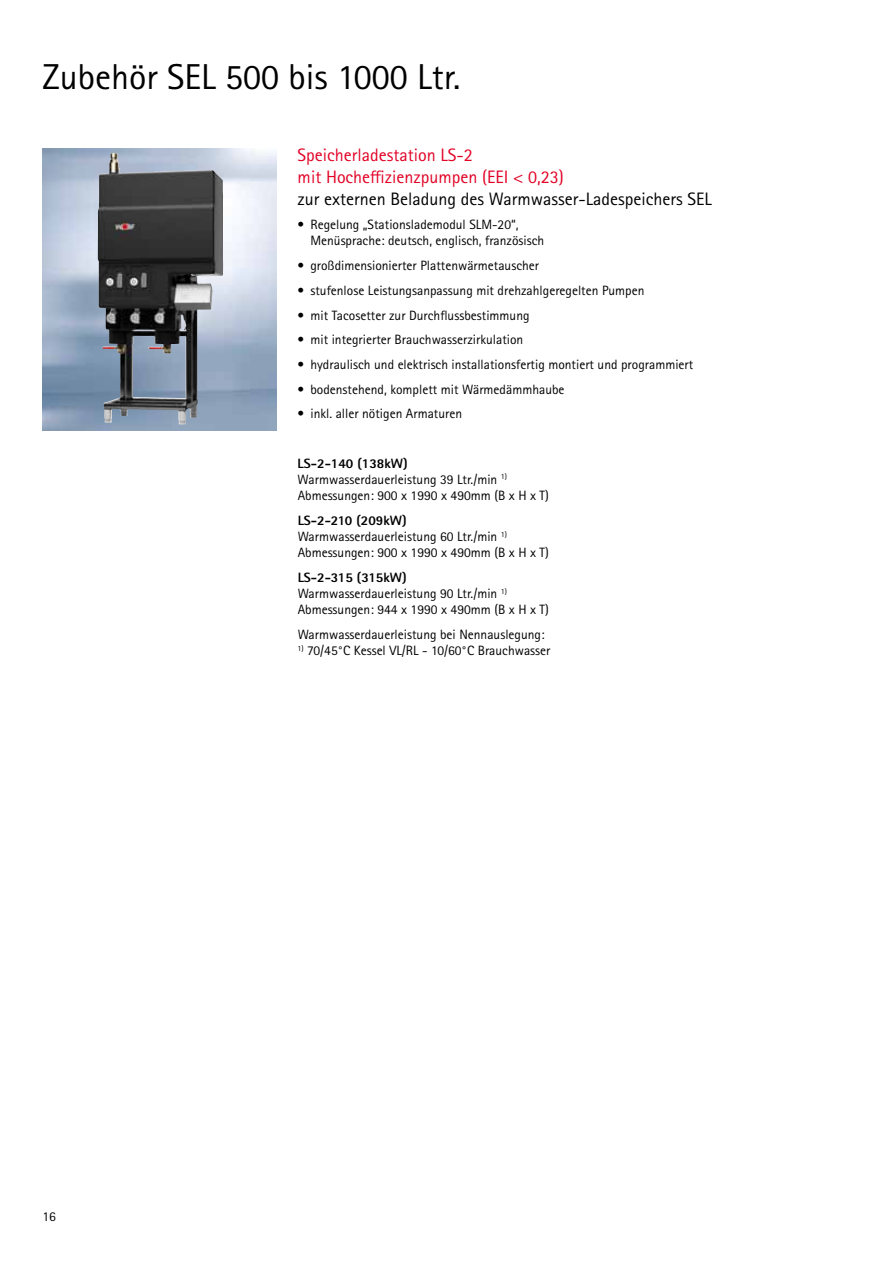
<style>
.page{position:relative;width:893px;height:1263px;background:#fff}
.page>*{position:absolute;margin:0;border:0;box-sizing:border-box;transform-origin:0 0}
.t1{font:36px "Rotis Sans Serif Pro";color:#000}
.t2{font:18px/21.6px "Rotis Sans Serif Pro";color:#e20025}
.t3{font:18px "Rotis Sans Serif Pro";color:#000}
.t4{font:13.5px/16.2px "Rotis Sans Serif Pro";color:#000}
.s1{font-weight:800}
</style>
<div class="page">
<img style="left:43px;top:149px;width:233px;height:281px">
<img style="left:98px;top:153px;width:81px;height:270px">
<h1 class="t1" style="left:43px;top:55px;width:419px">Zubehör SEL 500 bis 1000 Ltr.</h1>
<p class="t4" style="left:43px;top:1209px;width:15px">16</p>
<h2 class="t2" style="left:298px;top:145px;width:268px">Speicherladestation LS-2<br>mit Hocheffizienzpumpen (EEI &lt; 0,23)</h2>
<h2 class="t3" style="left:298px;top:188px;width:416px">zur externen Beladung des Warmwasser-Ladespeichers SEL</h2>
<p class="t4" style="left:310px;top:217px;width:235px;text-indent:-13px">• Regelung „Stationslademodul SLM-20“,<br>Menüsprache: deutsch, englisch, französisch</p>
<p class="t4" style="left:298px;top:258px;width:243px">• großdimensionierter Plattenwärmetauscher</p>
<p class="t4" style="left:298px;top:282px;width:348px">• stufenlose Leistungsanpassung mit drehzahlgeregelten Pumpen</p>
<p class="t4" style="left:298px;top:307px;width:233px">• mit Tacosetter zur Durchflussbestimmung</p>
<p class="t4" style="left:298px;top:332px;width:227px">• mit integrierter Brauchwasserzirkulation</p>
<p class="t4" style="left:298px;top:356px;width:397px">• hydraulisch und elektrisch installationsfertig montiert und programmiert</p>
<p class="t4" style="left:298px;top:381px;width:268px">• bodenstehend, komplett mit Wärmedämmhaube</p>
<p class="t4" style="left:298px;top:406px;width:166px">• inkl. aller nötigen Armaturen</p>
<p class="t4" style="left:298px;top:455px;width:253px"><span class="s1">LS-2-140 (138kW)<br></span>Warmwasserdauerleistung 39 Ltr./min <sup>1)<br></sup>Abmessungen: 900 x 1990 x 490mm (B x H x T)</p>
<p class="t4" style="left:298px;top:512px;width:253px"><span class="s1">LS-2-210 (209kW)<br></span>Warmwasserdauerleistung 60 Ltr./min <sup>1)<br></sup>Abmessungen: 900 x 1990 x 490mm (B x H x T)</p>
<p class="t4" style="left:298px;top:569px;width:253px"><span class="s1">LS-2-315 (315kW)<br></span>Warmwasserdauerleistung 90 Ltr./min <sup>1)<br></sup>Abmessungen: 944 x 1990 x 490mm (B x H x T)</p>
<p class="t4" style="left:298px;top:626px;width:248px">Warmwasserdauerleistung bei Nennauslegung:</p>
<p class="t4" style="left:298px;top:643px;width:254px"><sup>1)</sup> 70/45°C Kessel VL/RL - 10/60°C Brauchwasser</p>
</div>
